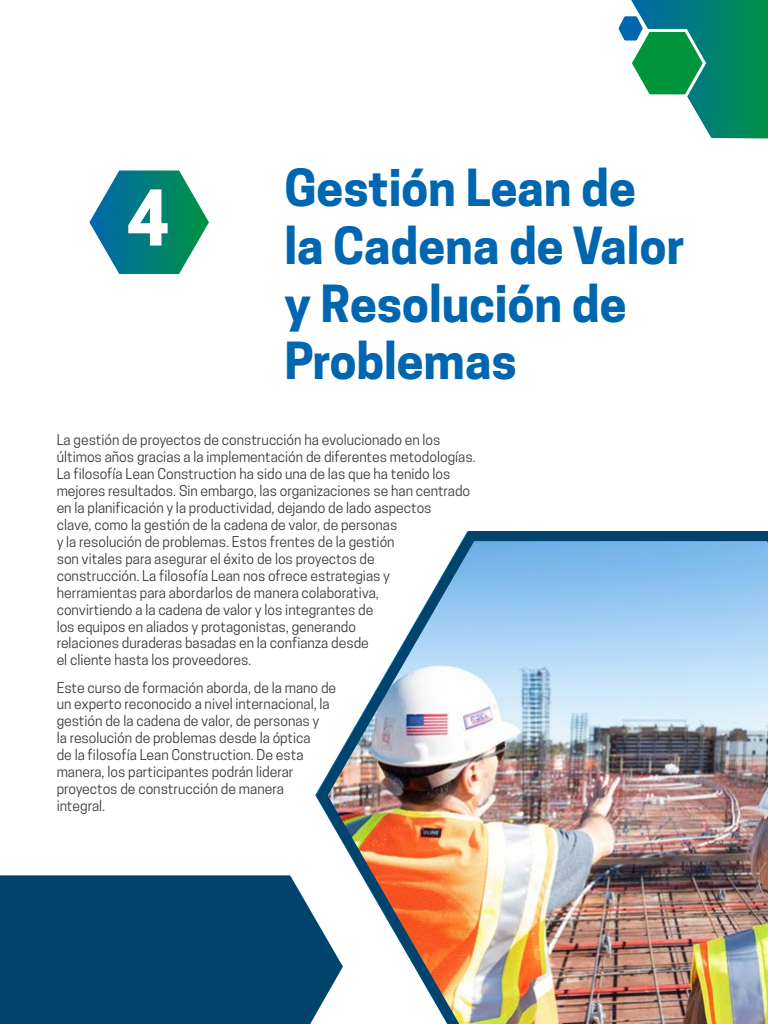
<style>
.page{position:relative;width:768px;height:1024px;background:#fff}
.page>*{position:absolute;margin:0;border:0;box-sizing:border-box;transform-origin:0 0}
.t1{font:700 72px "Cooper Hewitt";color:#fff}
.t2{font:700 48px/57.6px "Cooper Hewitt";color:#0066af}
.t3{font:14px/17px "Cooper Hewitt";color:#3a3a3a}
</style>
<div class="page">
<svg style="left:89px;top:170px;width:120px;height:104px"></svg>
<svg style="left:618px;top:0;width:150px;height:138px"></svg>
<img style="left:315px;top:531px;width:453px;height:493px">
<svg style="left:0;top:875px;width:343px;height:149px;background:#114f76"></svg>
<h1 class="t1" style="left:126px;top:176px;width:45px">4</h1>
<h2 class="t2" style="left:284px;top:160px;width:402px">Gestión Lean de la Cadena de Valor y Resolución de<br>Problemas</h2>
<p class="t3" style="left:57px;top:431px;width:421px">La gestión de proyectos de construcción ha evolucionado en los últimos años gracias a la implementación de diferentes metodologías.<br>La filosofía Lean Construction ha sido una de las que ha tenido los mejores resultados. Sin embargo, las organizaciones se han centrado en la planificación y la productividad, dejando de lado aspectos<br>clave, como la gestión de la cadena de valor, de personas<br>y la resolución de problemas. Estos frentes de la gestión<br>son vitales para asegurar el éxito de los proyectos de<br>construcción. La filosofía Lean nos ofrece estrategias y<br>herramientas para abordarlos de manera colaborativa,<br>convirtiendo a la cadena de valor y los integrantes de<br>los equipos en aliados y protagonistas, generando<br>relaciones duraderas basadas en la confianza desde<br>el cliente hasta los proveedores.</p>
<p class="t3" style="left:57px;top:679px;width:281px">Este curso de formación aborda, de la mano de un experto reconocido a nivel internacional, la gestión de la cadena de valor, de personas y<br>la resolución de problemas desde la óptica<br>de la filosofía Lean Construction. De esta manera, los participantes podrán liderar proyectos de construcción de manera<br>integral.</p>
</div>
